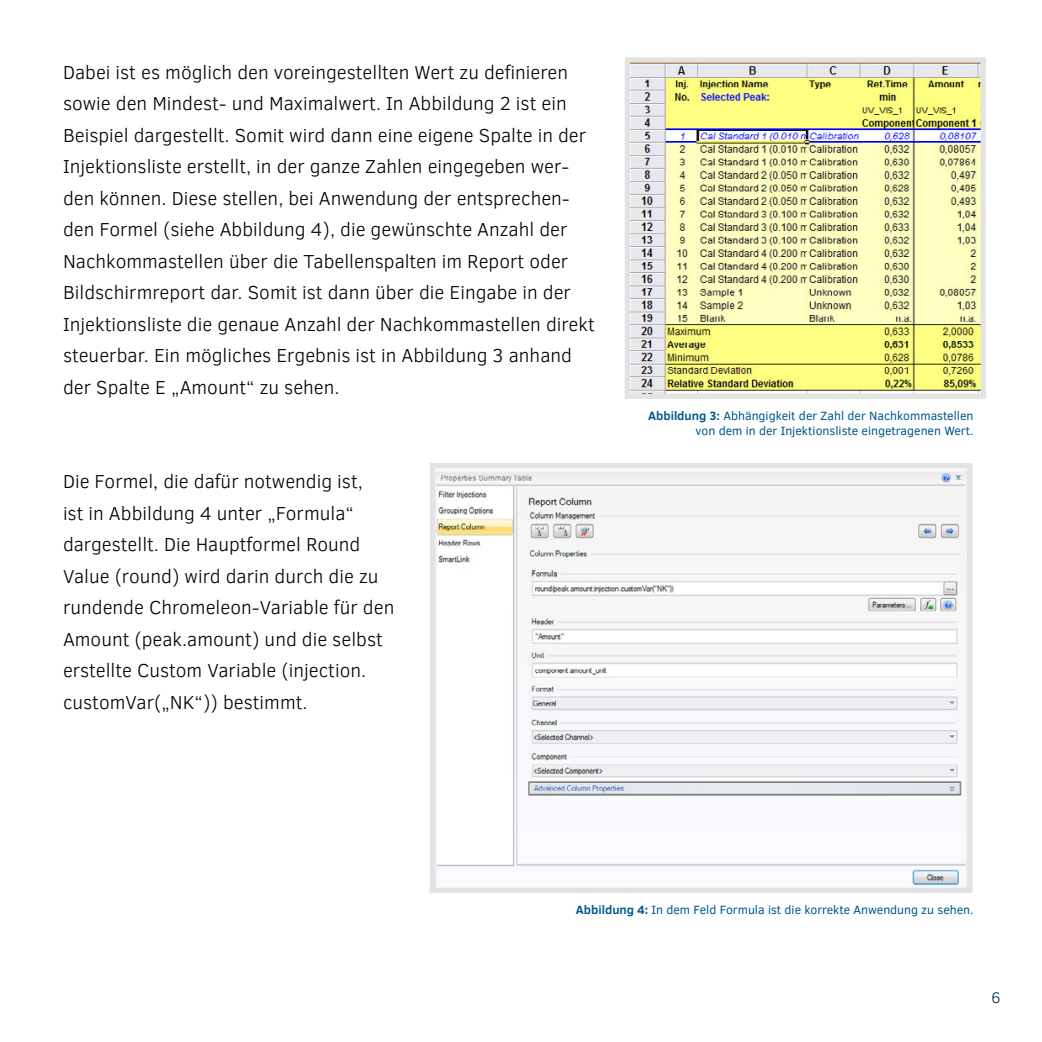
<style>
.page{position:relative;width:1042px;height:1042px;background:#fff}
.page>*{position:absolute;margin:0;border:0;box-sizing:border-box;transform-origin:0 0}
.t1{font:300 19.25px/31.5px "Clear Sans";color:#000}
.t2{font:300 15.75px "Clear Sans";color:#00345c}
.t3{font:12.25px/14.7px "Clear Sans";color:#00588e;text-align:right}
.s1{font-weight:700}
</style>
<div class="page">
<svg style="left:430px;top:463px;width:543px;height:430px"></svg>
<img style="left:625px;top:57px;width:361px;height:342px">
<p class="t1" style="left:63px;top:56px;width:533px">Dabei ist es möglich den voreingestellten Wert zu definieren sowie den Mindest- und Maximalwert. In Abbildung 2 ist ein Beispiel dargestellt. Somit wird dann eine eigene Spalte in der Injektionsliste erstellt, in der ganze Zahlen eingegeben wer&shy;den können. Diese stellen, bei Anwendung der entsprechen&shy;den Formel (siehe Abbildung 4), die gewünschte Anzahl der Nachkommastellen über die Tabellenspalten im Report oder Bildschirmreport dar. Somit ist dann über die Eingabe in der Injektionsliste die genaue Anzahl der Nachkommastellen direkt steuerbar. Ein mögliches Ergebnis ist in Abbildung 3 anhand der Spalte E „Amount“ zu sehen.</p>
<p class="t1" style="left:63px;top:466px;width:333px">Die Formel, die dafür notwendig ist,<br>ist in Abbildung 4 unter „Formula“ dargestellt. Die Hauptformel Round Value (round) wird darin durch die zu rundende Chromeleon-Variable für den Amount (peak.amount) und die selbst erstellte Custom Variable (injection. customVar(„NK“)) bestimmt.</p>
<p class="t3" style="left:648px;top:408px;width:327px"><span class="s1">Abbildung 3:</span> Abhängigkeit der Zahl der Nachkommastellen von dem in der Injektionsliste eingetragenen Wert.</p>
<p class="t3" style="left:576px;top:902px;width:399px"><span class="s1">Abbildung 4:</span> In dem Feld Formula ist die korrekte Anwendung zu sehen.</p>
<p class="t2" style="left:991px;top:987px;width:11px">6</p>
</div>
